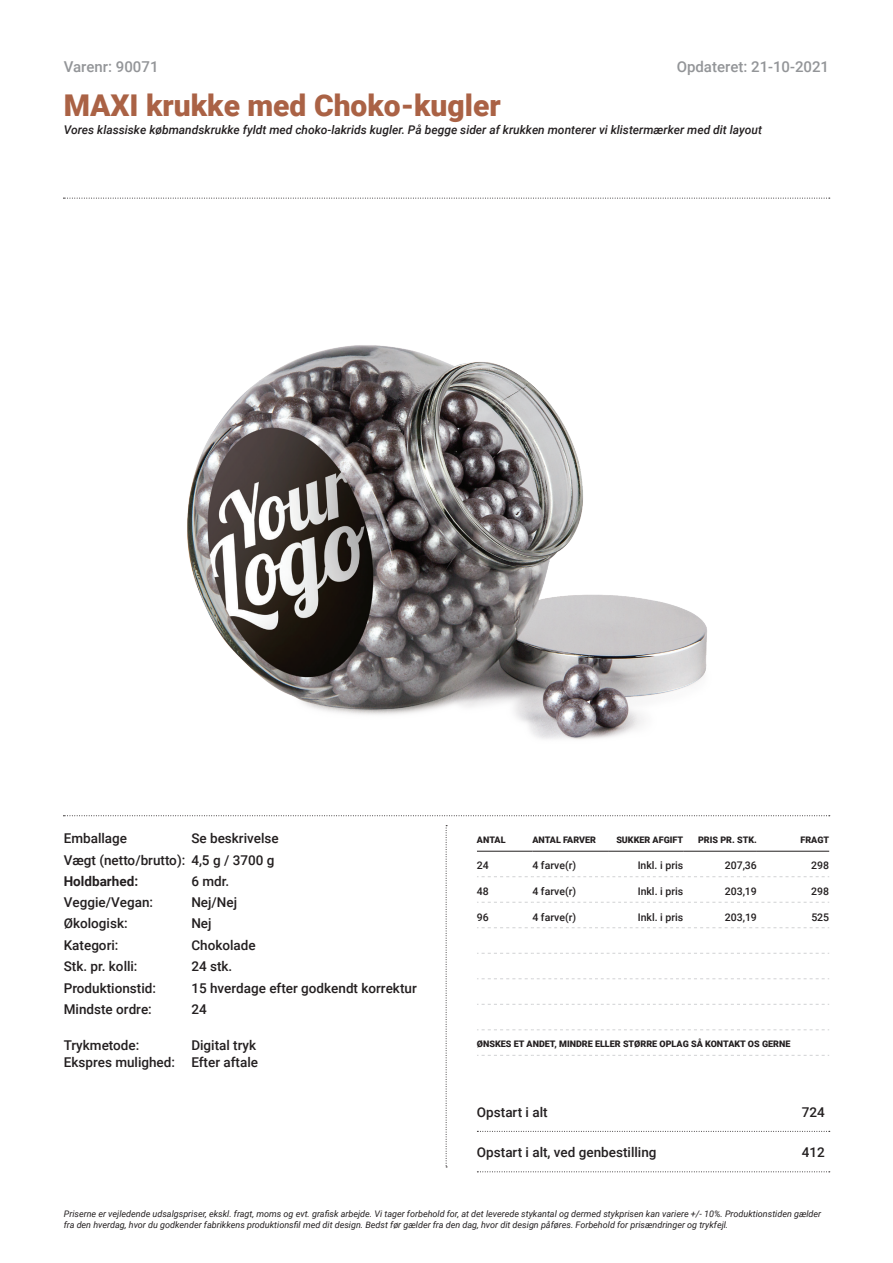
<style>
.page{position:relative;width:893px;height:1263px;background:#fff}
.page>*{position:absolute;margin:0;border:0;box-sizing:border-box;transform-origin:0 0}
.t1{font:900 30px "Roboto";color:#aa6245}
.t2{font:500 15px "Roboto";color:#939598}
.t3{font:500 13.5px/21.3px "Roboto";color:#231f20}
.t4{font:700 13.5px "Roboto";color:#231f20}
.t5{font:italic 500 12px "Roboto";color:#231f20}
.t6{font:500 10.5px "Roboto";color:#231f20}
.t7{font:italic 9px/10.8px "Roboto";color:#231f20}
.t8{font:900 9px "Roboto";color:#231f20}
</style>
<div class="page">
<hr style="left:477px;top:851px;width:55px;height:1px;background:#231f20">
<hr style="left:532px;top:851px;width:76px;height:1px;background:#231f20">
<hr style="left:608px;top:851px;width:75px;height:1px;background:#231f20">
<hr style="left:683px;top:851px;width:74px;height:1px;background:#231f20">
<hr style="left:757px;top:851px;width:72px;height:1px;background:#231f20">
<svg style="left:477px;top:1004px;width:352px;height:1px"></svg>
<svg style="left:477px;top:1029px;width:352px;height:1px"></svg>
<svg style="left:477px;top:1055px;width:352px;height:1px"></svg>
<svg style="left:477px;top:876px;width:352px;height:1px"></svg>
<svg style="left:477px;top:902px;width:352px;height:1px"></svg>
<svg style="left:477px;top:927px;width:352px;height:1px"></svg>
<svg style="left:477px;top:953px;width:352px;height:1px"></svg>
<svg style="left:477px;top:978px;width:352px;height:1px"></svg>
<img style="left:187px;top:345px;width:520px;height:395px">
<svg style="left:446px;top:825px;width:1px;height:342px"></svg>
<svg style="left:63px;top:815px;width:767px;height:1px"></svg>
<svg style="left:63px;top:198px;width:767px;height:1px"></svg>
<svg style="left:477px;top:1131px;width:353px;height:1px"></svg>
<svg style="left:477px;top:1171px;width:353px;height:1px"></svg>
<h2 class="t2" style="left:677px;top:56px;width:154px">Opdateret: 21-10-2021</h2>
<h2 class="t2" style="left:64px;top:56px;width:96px">Varenr: 90071</h2>
<h1 class="t1" style="left:64px;top:85px;width:438px">MAXI krukke med Choko-kugler</h1>
<h3 class="t5" style="left:64px;top:122px;width:700px">Vores klassiske købmandskrukke fyldt med choko-lakrids kugler. På begge sider af krukken monterer vi klistermærker med dit layout</h3>
<h3 class="t3" style="left:64px;top:827px;width:216px;text-indent:128px">Se beskrivelse<br>Vægt (netto/brutto): 4,5 g / 3700 g</h3>
<h3 class="t4" style="left:64px;top:872px;width:76px">Holdbarhed:</h3>
<h3 class="t3" style="left:191px;top:870px;width:39px">6 mdr.</h3>
<h3 class="t3" style="left:64px;top:891px;width:91px">Veggie/Vegan:</h3>
<h3 class="t3" style="left:191px;top:891px;width:47px">Nej/Nej</h3>
<h3 class="t3" style="left:64px;top:912px;width:65px">Økologisk:</h3>
<h3 class="t3" style="left:191px;top:912px;width:22px">Nej</h3>
<h3 class="t3" style="left:64px;top:934px;width:56px">Kategori:</h3>
<h3 class="t3" style="left:191px;top:934px;width:66px">Chokolade</h3>
<h3 class="t3" style="left:64px;top:955px;width:75px">Stk. pr. kolli:</h3>
<h3 class="t3" style="left:191px;top:955px;width:42px">24 stk.</h3>
<h3 class="t3" style="left:64px;top:977px;width:94px">Produktionstid:</h3>
<h3 class="t3" style="left:191px;top:977px;width:227px">15 hverdage efter godkendt korrektur</h3>
<h3 class="t3" style="left:64px;top:998px;width:90px">Mindste ordre:</h3>
<h3 class="t3" style="left:191px;top:998px;width:17px">24</h3>
<h3 class="t3" style="left:64px;top:1034px;width:77px">Trykmetode:</h3>
<h3 class="t3" style="left:64px;top:827px;width:65px">Emballage</h3>
<h3 class="t3" style="left:64px;top:1036px;width:196px;line-height:17px;text-align:right">Digital tryk<br>Ekspres mulighed: Efter aftale</h3>
<p class="t8" style="left:477px;top:833px;width:30px">ANTAL</p>
<p class="t8" style="left:532px;top:833px;width:65px">ANTAL FARVER</p>
<p class="t8" style="left:616px;top:833px;width:68px">SUKKER AFGIFT</p>
<p class="t8" style="left:698px;top:833px;width:60px">PRIS PR. STK.</p>
<p class="t8" style="left:800px;top:833px;width:30px">FRAGT</p>
<p class="t6" style="left:477px;top:858px;width:13px">24</p>
<p class="t6" style="left:532px;top:858px;width:45px">4 farve(r)</p>
<p class="t6" style="left:638px;top:858px;width:47px">Inkl. i pris</p>
<p class="t6" style="left:725px;top:858px;width:34px">207,36</p>
<p class="t6" style="left:811px;top:858px;width:19px">298</p>
<p class="t6" style="left:477px;top:884px;width:13px">48</p>
<p class="t6" style="left:532px;top:884px;width:45px">4 farve(r)</p>
<p class="t6" style="left:638px;top:884px;width:47px">Inkl. i pris</p>
<p class="t6" style="left:725px;top:884px;width:34px">203,19</p>
<p class="t6" style="left:811px;top:884px;width:19px">298</p>
<p class="t6" style="left:477px;top:909px;width:13px">96</p>
<p class="t6" style="left:532px;top:909px;width:45px">4 farve(r)</p>
<p class="t6" style="left:638px;top:909px;width:47px">Inkl. i pris</p>
<p class="t6" style="left:725px;top:909px;width:34px">203,19</p>
<p class="t6" style="left:811px;top:909px;width:19px">525</p>
<p class="t8" style="left:477px;top:1037px;width:315px">ØNSKES ET ANDET, MINDRE ELLER STØRRE OPLAG SÅ KONTAKT OS GERNE</p>
<h3 class="t3" style="left:477px;top:1101px;width:72px">Opstart i alt</h3>
<h3 class="t3" style="left:802px;top:1101px;width:25px">724</h3>
<h3 class="t3" style="left:477px;top:1141px;width:181px">Opstart i alt, ved genbestilling</h3>
<h3 class="t3" style="left:802px;top:1141px;width:25px">412</h3>
<p class="t7" style="left:64px;top:1208px;width:759px">Priserne er vejledende udsalgspriser, ekskl. fragt, moms og evt. grafisk arbejde. Vi tager forbehold for, at det leverede stykantal og dermed stykprisen kan variere +/- 10%. Produktionstiden gælder fra den hverdag, hvor du godkender fabrikkens produktionsfil med dit design. Bedst før gælder fra den dag, hvor dit design påføres. Forbehold for prisændringer og trykfejl.</p>
</div>
